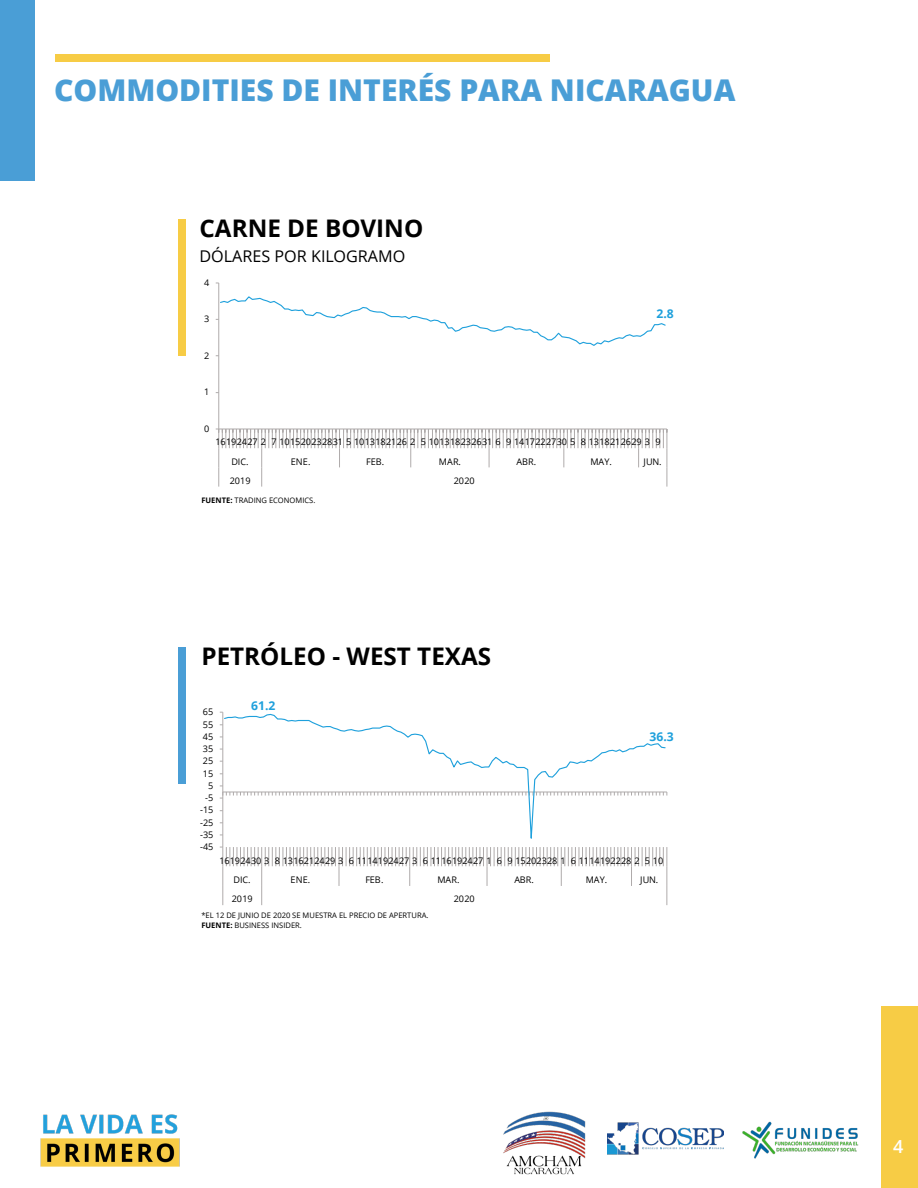
<style>
.page{position:relative;width:918px;height:1188px;background:#fff}
.page>*{position:absolute;margin:0;border:0;box-sizing:border-box;transform-origin:0 0}
.t1{font:800 30px "Open Sans";color:#4a9ed6}
.t2{font:700 24.3px "Open Sans";color:#000}
.t3{font:600 18px "Open Sans";color:#fff}
.t4{font:16.2px "Open Sans";color:#000}
.t5{font:700 12.15px "Open Sans";color:#1ea0dc}
.t6{font:9.15px/19.6px "Open Sans";letter-spacing:-.015em;color:#000}
.t7{font:7.65px/10.1px "Open Sans";color:#000}
.s1{font-weight:700}
</style>
<div class="page">
<div style="left:881px;top:1006px;width:37px;height:182px;background:#f7cc45"></div>
<img style="left:607px;top:1122px;width:117px;height:33px">
<img style="left:742px;top:1121px;width:117px;height:38px">
<img style="left:503px;top:1111px;width:83px;height:64px">
<div style="left:0;top:0;width:35px;height:181px;background:#4a9ed6"></div>
<img style="left:40px;top:1114px;width:140px;height:53px">
<div style="left:56px;top:54px;width:494px;height:7px;background:#f7cc45"></div>
<div style="left:178px;top:647px;width:7px;height:137px;background:#4a9ed6"></div>
<div style="left:178px;top:219px;width:7px;height:137px;background:#f7cc45"></div>
<hr style="left:219px;top:283px;width:1px;height:146px;background:#afabab">
<svg style="left:216px;top:429px;width:452px;height:58px"></svg>
<svg style="left:216px;top:295px;width:450px;height:52px"></svg>
<hr style="left:223px;top:712px;width:1px;height:135px;background:#afabab">
<svg style="left:220px;top:786px;width:448px;height:119px"></svg>
<svg style="left:223px;top:713px;width:443px;height:146px"></svg>
<p class="t1" style="left:54px;top:67px;width:683px">COMMODITIES DE INTERÉS PARA NICARAGUA</p>
<p class="t2" style="left:200px;top:211px;width:225px">CARNE DE BOVINO</p>
<p class="t4" style="left:200px;top:245px;width:207px">DÓLARES POR KILOGRAMO</p>
<p class="t6" style="left:204px;top:272px;width:7px">4</p>
<p class="t6" style="left:204px;top:309px;width:7px">3</p>
<p class="t6" style="left:204px;top:346px;width:7px">2</p>
<p class="t6" style="left:204px;top:382px;width:7px">1</p>
<p class="t6" style="left:204px;top:418px;width:7px">0</p>
<p class="t5" style="left:657px;top:305px;width:19px">2.8</p>
<p class="t6" style="left:231px;top:432px;width:431px;text-indent:-16px">16192427 2 7 101520232831 5 1013182126 2 5 101318232631 6 9 1417222730 5 8 1318212629 3 9<br>DIC.</p>
<p class="t6" style="left:291px;top:451px;width:21px">ENE.</p>
<p class="t6" style="left:366px;top:451px;width:20px">FEB.</p>
<p class="t6" style="left:439px;top:451px;width:24px">MAR.</p>
<p class="t6" style="left:517px;top:451px;width:21px">ABR.</p>
<p class="t6" style="left:590px;top:451px;width:23px">MAY.</p>
<p class="t6" style="left:644px;top:451px;width:20px">JUN.</p>
<p class="t6" style="left:230px;top:470px;width:22px">2019</p>
<p class="t6" style="left:454px;top:470px;width:22px">2020</p>
<p class="t7" style="left:201px;top:495px;width:115px"><span class="s1">FUENTE:</span> TRADING ECONOMICS.</p>
<p class="t2" style="left:201px;top:639px;width:291px">PETRÓLEO - WEST TEXAS</p>
<p class="t6" style="left:203px;top:702px;width:12px">65</p>
<p class="t6" style="left:203px;top:714px;width:12px">55</p>
<p class="t6" style="left:203px;top:726px;width:12px">45</p>
<p class="t6" style="left:203px;top:739px;width:12px">35</p>
<p class="t6" style="left:203px;top:751px;width:12px">25</p>
<p class="t6" style="left:203px;top:763px;width:12px">15</p>
<p class="t6" style="left:208px;top:775px;width:7px">5</p>
<p class="t6" style="left:205px;top:788px;width:10px">-5</p>
<p class="t6" style="left:200px;top:800px;width:15px">-15</p>
<p class="t6" style="left:200px;top:812px;width:15px">-25</p>
<p class="t6" style="left:200px;top:824px;width:15px">-35</p>
<p class="t6" style="left:200px;top:837px;width:15px">-45</p>
<p class="t5" style="left:251px;top:697px;width:26px">61.2</p>
<p class="t5" style="left:650px;top:728px;width:26px">36.3</p>
<p class="t6" style="left:234px;top:850px;width:431px;line-height:19.2px;text-indent:-14px">16192430 3 8 1316212429 3 6 1114192427 3 6 1116192427 1 6 9 15202328 1 6 1114192228 2 5 10<br>DIC.</p>
<p class="t6" style="left:291px;top:869px;width:21px">ENE.</p>
<p class="t6" style="left:365px;top:869px;width:20px">FEB.</p>
<p class="t6" style="left:437px;top:869px;width:24px">MAR.</p>
<p class="t6" style="left:514px;top:869px;width:21px">ABR.</p>
<p class="t6" style="left:586px;top:869px;width:23px">MAY.</p>
<p class="t6" style="left:640px;top:869px;width:20px">JUN.</p>
<p class="t6" style="left:232px;top:889px;width:22px">2019</p>
<p class="t6" style="left:454px;top:889px;width:22px">2020</p>
<p class="t7" style="left:201px;top:910px;width:229px">*EL 12 DE JUNIO DE 2020 SE MUESTRA EL PRECIO DE APERTURA.<br><span class="s1">FUENTE:</span> BUSINESS INSIDER.</p>
<h3 class="t3" style="left:893px;top:1134px;width:12px">4</h3>
</div>
